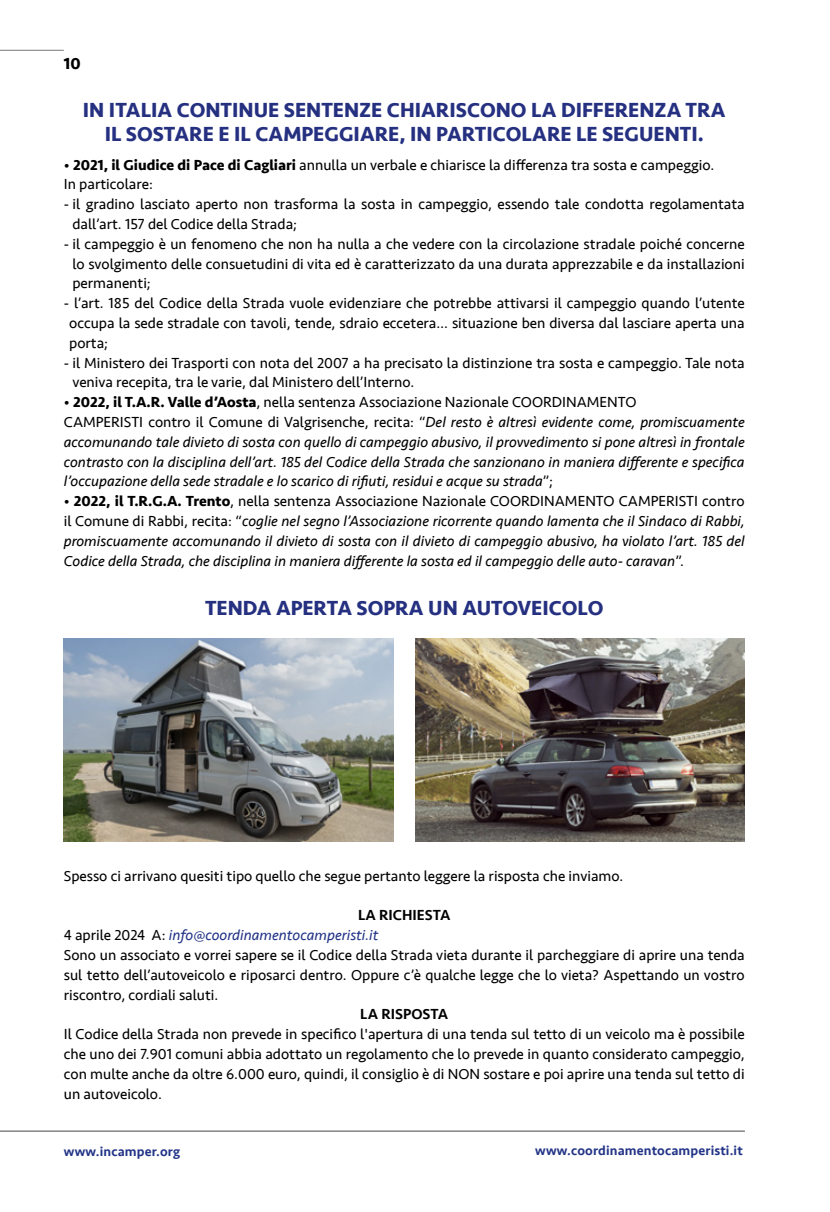
<style>
.page{position:relative;width:830px;height:1212px;background:#fff}
.page>*{position:absolute;margin:0;border:0;box-sizing:border-box;transform-origin:0 0}
.t1{font:700 21px/24px "Seravek";color:#253081;text-align:center}
.t2{font:700 16.5px "Seravek";color:#000}
.t3{font:15px/19.8px "Seravek";color:#000}
.t4{font:italic 15px/19.8px "Seravek";color:#000}
.t5{font:500 15px "Seravek";color:#000}
.t6{font:500 13.5px "Seravek";letter-spacing:.01em;color:#243588}
.s1{font-weight:700}
.s2{font-style:normal}
.s3{font-weight:700;font-style:normal}
.s4{font-weight:500}
.s5{font-style:italic;color:#243588}
</style>
<div class="page">
<hr style="left:0;top:50px;width:64px;height:1px;background:#878787">
<hr style="left:0;top:1130px;width:744px;height:2px;background:#878787">
<img style="left:64px;top:638px;width:329px;height:203px">
<img style="left:415px;top:638px;width:329px;height:203px">
<p class="t2" style="left:64px;top:51px;width:18px">10</p>
<h1 class="t1" style="left:83px;top:98px;width:644px">IN ITALIA CONTINUE SENTENZE CHIARISCONO LA DIFFERENZA TRA<br>IL SOSTARE E IL CAMPEGGIARE, IN PARTICOLARE LE SEGUENTI.</h1>
<p class="t3" style="left:64px;top:155px;width:651px">• <span class="s1">2021, il Giudice di Pace di Cagliari</span> annulla un verbale e chiarisce la differenza tra sosta e campeggio.<br>In particolare:</p>
<p class="t3" style="left:72px;top:194px;width:673px;text-indent:-9px">- il gradino lasciato aperto non trasforma la sosta in campeggio, essendo tale condotta regolamentata dall’art. 157 del Codice della Strada;</p>
<p class="t3" style="left:72px;top:234px;width:673px;text-align:justify;text-indent:-9px">- il campeggio è un fenomeno che non ha nulla a che vedere con la circolazione stradale poiché concerne lo svolgimento delle consuetudini di vita ed è caratterizzato da una durata apprezzabile e da installazioni permanenti;</p>
<p class="t3" style="left:69px;top:293px;width:676px;text-align:justify;text-indent:-5px">- l’art. 185 del Codice della Strada vuole evidenziare che potrebbe attivarsi il campeggio quando l’utente occupa la sede stradale con tavoli, tende, sdraio eccetera… situazione ben diversa dal lasciare aperta una porta;</p>
<p class="t3" style="left:72px;top:353px;width:673px;text-indent:-9px">- il Ministero dei Trasporti con nota del 2007 a ha precisato la distinzione tra sosta e campeggio. Tale nota veniva recepita, tra le varie, dal Ministero dell’Interno.</p>
<p class="t4" style="left:64px;top:392px;width:682px"><span class="s2">•</span> <span class="s3">2022, il T.A.R. Valle d’Aosta</span><span class="s2">, nella sentenza Associazione Nazionale COORDINAMENTO<br>CAMPERISTI contro il Comune di Valgrisenche, recita: “</span>Del resto è altresì evidente come, promiscuamente accomunando tale divieto di sosta con quello di campeggio abusivo, il provvedimento si pone altresì in frontale contrasto con la disciplina dell’art. 185 del Codice della Strada che sanzionano in maniera differente e specifica l’occupazione della sede stradale e lo scarico di rifiuti, residui e acque su strada<span class="s2">”;</span></p>
<p class="t4" style="left:64px;top:491px;width:682px;text-align:justify"><span class="s2">•</span> <span class="s3">2022, il T.R.G.A. Trento</span><span class="s2">, nella sentenza Associazione Nazionale COORDINAMENTO CAMPERISTI contro il Comune di Rabbi, recita: “</span>coglie nel segno l’Associazione ricorrente quando lamenta che il Sindaco di Rabbi, promiscuamente accomunando il divieto di sosta con il divieto di campeggio abusivo, ha violato l’art. 185 del Codice della Strada, che disciplina in maniera differente la sosta ed il campeggio delle auto- caravan<span class="s2">”.</span></p>
<h1 class="t1" style="left:205px;top:595px;width:400px">TENDA APERTA SOPRA UN AUTOVEICOLO</h1>
<p class="t3" style="left:64px;top:866px;width:561px">Spesso ci arrivano quesiti tipo quello che segue pertanto leggere la risposta che inviamo.</p>
<p class="t3" style="left:64px;top:905px;width:682px;text-indent:294px"><span class="s4">LA RICHIESTA<br></span>4 aprile 2024 A: <span class="s5">info@coordinamentocamperisti.it<br></span>Sono un associato e vorrei sapere se il Codice della Strada vieta durante il parcheggiare di aprire una tenda sul tetto dell’autoveicolo e riposarci dentro. Oppure c’è qualche legge che lo vieta? Aspettando un vostro riscontro, cordiali saluti.</p>
<p class="t5" style="left:360px;top:1005px;width:89px">LA RISPOSTA</p>
<p class="t3" style="left:64px;top:1024px;width:682px;text-align:justify">Il Codice della Strada non prevede in specifico l'apertura di una tenda sul tetto di un veicolo ma è possibile che uno dei 7.901 comuni abbia adottato un regolamento che lo prevede in quanto considerato campeggio, con multe anche da oltre 6.000 euro, quindi, il consiglio è di NON sostare e poi aprire una tenda sul tetto di un autoveicolo.</p>
<p class="t6" style="left:64px;top:1143px;width:118px">www.incamper.org</p>
<p class="t6" style="left:535px;top:1142px;width:209px">www.coordinamentocamperisti.it</p>
</div>
